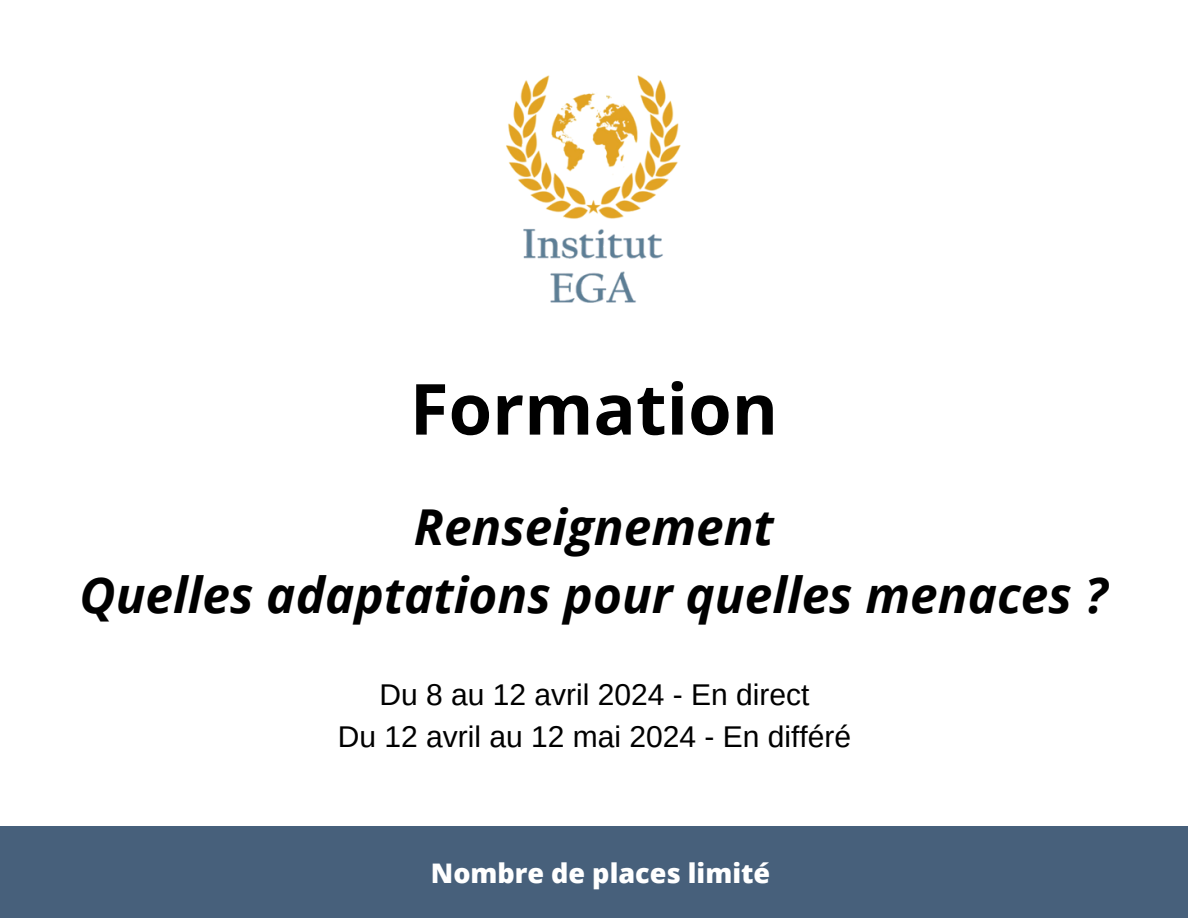
<style>
.page{position:relative;width:1188px;height:918px;background:#fff}
.page>*{position:absolute;margin:0;border:0;box-sizing:border-box;transform-origin:0 0}
.t1{font:700 70.5px "Open Sans";color:#000}
.t2{font:italic 700 49.5px/68.7px "Open Sans";color:#000;text-align:center}
.t3{font:30px "Arimo";color:#000}
.t4{font:800 27px "Open Sans";color:#fff}
</style>
<div class="page">
<img style="left:506px;top:75px;width:175px;height:228px">
<div style="left:0;top:826px;width:1188px;height:92px;background:#47607b"></div>
<p class="t1" style="left:410px;top:359px;width:370px">Formation</p>
<h1 class="t2" style="left:80px;top:491px;width:1029px">Renseignement<br>Quelles adaptations pour quelles menaces ?</h1>
<h2 class="t3" style="left:380px;top:678px;width:432px">Du 8 au 12 avril 2024 - En direct</h2>
<p class="t3" style="left:338px;top:720px;width:515px">Du 12 avril au 12 mai 2024 - En différé</p>
<p class="t4" style="left:431px;top:854px;width:341px">Nombre de places limité</p>
</div>
